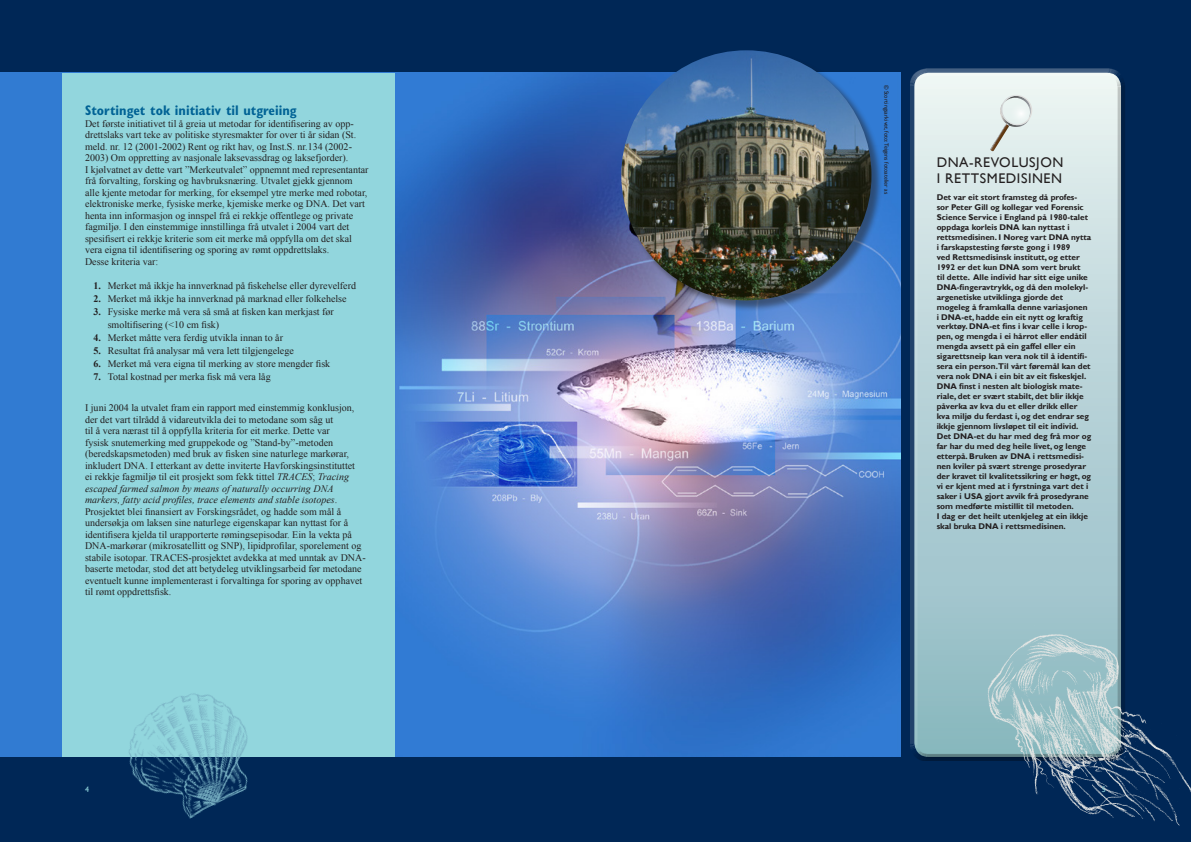
<style>
.page{position:relative;width:1191px;height:842px;background:#002756}
.page>*{position:absolute;margin:0;border:0;box-sizing:border-box;transform-origin:0 0}
.t1{font:700 condensed 14px "Gill Sans";color:#006295}
.t2{font:14px/16px "Gill Sans";letter-spacing:.04em;color:#231f20}
.t3{font:10px/11.5px "Times New Roman";color:#231f20}
.t4{font:700 8.3px/10px "Gill Sans";color:#231f20}
.t5{font:8px "Gill Sans";color:#92d6dd}
.t6{font:6px "Gill Sans";color:#231f20}
.s1{font-weight:700}
.s2{font-style:italic}
</style>
<div class="page">
<div style="left:910px;top:75px;width:215px;height:686px;background:#231f20;opacity:.5"></div>
<img style="left:979px;top:624px;width:212px;height:202px">
<div style="left:0;top:73px;width:900px;height:684px;background:#317bd2"></div>
<img style="left:387px;top:73px;width:513px;height:684px">
<div style="left:621px;top:50px;width:261px;height:261px;background:#231f20;opacity:.5"></div>
<img style="left:621px;top:50px;width:250px;height:250px;border-radius:125px">
<div style="left:62px;top:73px;width:333px;height:683px;background:#92d6dd"></div>
<img style="left:105px;top:693px;width:171px;height:126px">
<svg style="left:990px;top:94px;width:44px;height:57px;background:#dce3e1"></svg>
<h1 class="t1" style="left:85px;top:102px;width:213px">Stortinget tok initiativ til utgreiing</h1>
<p class="t3" style="left:85px;top:118px;width:285px">Det første initiativet til å greia ut metodar for identifisering av opp&shy;drettslaks vart teke av politiske styresmakter for over ti år sidan (St. meld. nr. 12 (2001-2002) Rent og rikt hav, og Inst.S. nr.134 (2002- 2003) Om oppretting av nasjonale laksevassdrag og laksefjorder).<br>I kjølvatnet av dette vart ”Merkeutvalet” oppnemnt med representantar frå forvalting, forsking og havbruksnæring. Utvalet gjekk gjennom alle kjente metodar for merking, for eksempel ytre merke med robotar, elektroniske merke, fysiske merke, kjemiske merke og DNA. Det vart henta inn informasjon og innspel frå ei rekkje offentlege og private fagmiljø. I den einstemmige innstillinga frå utvalet i 2004 vart det spesifisert ei rekkje kriterie som eit merke må oppfylla om det skal vera eigna til identifisering og sporing av rømt oppdrettslaks.<br>Desse kriteria var:</p>
<p class="t3" style="left:94px;top:280px;width:264px"><span class="s1">1.</span> Merket må ikkje ha innverknad på fiskehelse eller dyrevelferd</p>
<p class="t3" style="left:94px;top:293px;width:254px"><span class="s1">2.</span> Merket må ikkje ha innverknad på marknad eller folkehelse</p>
<p class="t3" style="left:108px;top:305px;width:228px;line-height:13px;text-indent:-14px"><span class="s1">3.</span> Fysiske merke må vera så små at fisken kan merkjast før smoltifisering (&lt;10 cm fisk)</p>
<p class="t3" style="left:94px;top:332px;width:191px"><span class="s1">4.</span> Merket måtte vera ferdig utvikla innan to år</p>
<p class="t3" style="left:94px;top:345px;width:202px"><span class="s1">5.</span> Resultat frå analysar må vera lett tilgjengelege</p>
<p class="t3" style="left:94px;top:358px;width:238px"><span class="s1">6.</span> Merket må vera eigna til merking av store mengder fisk</p>
<p class="t3" style="left:94px;top:371px;width:179px"><span class="s1">7.</span> Total kostnad per merka fisk må vera låg</p>
<p class="t3" style="left:85px;top:402px;width:281px">I juni 2004 la utvalet fram ein rapport med einstemmig konklusjon, der det vart tilrådd å vidareutvikla dei to metodane som såg ut<br>til å vera nærast til å oppfylla kriteria for eit merke. Dette var<br>fysisk snutemerking med gruppekode og ”Stand-by”-metoden (beredskapsmetoden) med bruk av fisken sine naturlege markørar, inkludert DNA. I etterkant av dette inviterte Havforskingsinstituttet<br>ei rekkje fagmiljø til eit prosjekt som fekk tittel <span class="s2">TRACES</span>; <span class="s2">Tracing escaped farmed salmon by means of naturally occurring DNA markers, fatty acid profiles, trace elements and stable isotopes</span>.<br>Prosjektet blei finansiert av Forskingsrådet, og hadde som mål å undersøkja om laksen sine naturlege eigenskapar kan nyttast for å identifisera kjelda til urapporterte rømingsepisodar. Ein la vekta på DNA-markørar (mikrosatellitt og SNP), lipidprofilar, sporelement og stabile isotopar. TRACES-prosjektet avdekka at med unntak av DNA&shy;baserte metodar, stod det att betydeleg utviklingsarbeid før metodane eventuelt kunne implementerast i forvaltinga for sporing av opphavet til rømt oppdrettsfisk.</p>
<p class="t6" style="left:890px;top:85px;width:111px;rotate:90deg">© STORTINGSARKIVET, FOTO:TEIGENS FOTOATELIER AS</p>
<h1 class="t2" style="left:936px;top:155px;width:124px">DNA-REVOLUSJON<br>I RETTSMEDISIN EN</h1>
<p class="t4" style="left:936px;top:192px;width:156px">Det var eit stort framsteg då profes&shy;sor Peter Gill og kollegar ved Forensic Science Service i England på 1980-talet oppdaga korleis DNA kan nyttast i rettsmedisinen. I Noreg vart DNA nytta i farskapstesting første gong i 1989<br>ved Rettsmedisinsk institutt, og etter 1992 er det kun DNA som vert brukt<br>til dette. Alle individ har sitt eige unike DNA-finger-avtrykk, og då den molekyl&shy;argenetiske utviklinga gjorde det mogeleg å framkalla denne variasjonen i DNA-et, hadde ein eit nytt og kraftig verktøy. DNA-et fins i kvar celle i krop&shy;pen, og mengda i ei hårrot eller endåtil mengda avsett på ein gaffel eller ein sigarettsneip kan vera nok til å identifi&shy;sera ein person.Til vårt føremål kan det vera nok DNA i ein bit av eit fiskeskjel.<br>DNA finst i nesten alt biologisk mate&shy;riale, det er svært stabilt, det blir ikkje påverka av kva du et eller drikk eller kva miljø du ferdast i, og det endrar seg ikkje gjennom livsløpet til eit individ.<br>Det DNA-et du har med deg frå mor og far har du med deg heile livet, og lenge etterpå. Bruken av DNA i rettsmedisi&shy;nen kviler på svært strenge prosedyrar der kravet til kvalitetssikring er høgt, og vi er kjent med at i fyrstninga vart det i saker i USA gjort avvik frå prosedyrane som medførte mistillit til metoden.<br>I dag er det heilt utenkjeleg at ein ikkje skal bruka DNA i rettsmedisinen.</p>
<p class="t5" style="left:85px;top:784px;width:5px">4</p>
<p class="t5" style="left:1102px;top:784px;width:5px">5</p>
</div>
